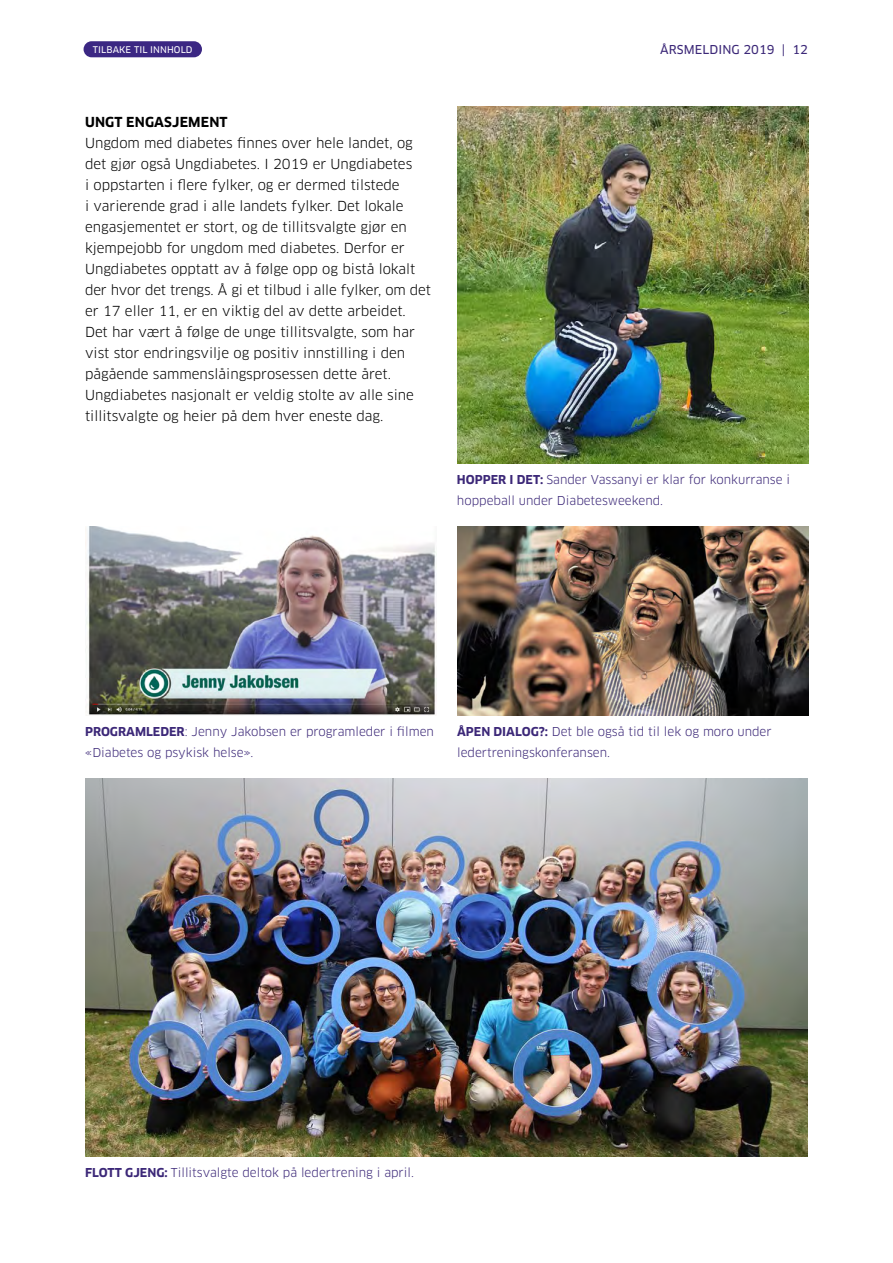
<style>
.page{position:relative;width:893px;height:1263px;background:#fff}
.page>*{position:absolute;margin:0;border:0;box-sizing:border-box;transform-origin:0 0}
.t1{font:13.5px/21px "Clan OT";color:#000}
.t2{font:700 13.5px "Clan OT";letter-spacing:.01em;color:#000}
.t3{font:12px/21px "Clan OT";color:#3c2878}
.t4{font:12px "Clan OT News";letter-spacing:.01em;color:#3c2878}
.t5{font:9px "Clan OT News";letter-spacing:.01em;color:#fff}
.s1{font-weight:700}
</style>
<div class="page">
<div style="left:84px;top:41px;width:118px;height:16px;background:#3b2783;border-radius:8px"></div>
<img style="left:85px;top:778px;width:723px;height:378px">
<img style="left:85px;top:526px;width:351px;height:189px">
<img style="left:457px;top:106px;width:351px;height:357px">
<img style="left:457px;top:526px;width:351px;height:189px">
<p class="t5" style="left:93px;top:44px;width:101px">TILBAKE TIL INNHOLD</p>
<p class="t4" style="left:660px;top:42px;width:149px">ÅRSMELDING 2019 | 12</p>
<p class="t2" style="left:85px;top:114px;width:144px">UNGT ENGASJEMENT</p>
<p class="t1" style="left:85px;top:133px;width:347px">Ungdom med diabetes finnes over hele landet, og det gjør også Ungdiabetes. I 2019 er Ungdiabetes<br>i oppstarten i flere fylker, og er dermed tilstede<br>i varierende grad i alle landets fylker. Det lokale engasjementet er stort, og de tillitsvalgte gjør en kjempejobb for ungdom med diabetes. Derfor er Ungdiabetes opptatt av å følge opp og bistå lokalt der hvor det trengs. Å gi et tilbud i alle fylker, om det er 17 eller 11, er en viktig del av dette arbeidet.<br>Det har vært å følge de unge tillitsvalgte, som har vist stor endringsvilje og positiv innstilling i den pågående sammenslåingsprosessen dette året.<br>Ungdiabetes nasjonalt er veldig stolte av alle sine tillitsvalgte og heier på dem hver eneste dag.</p>
<p class="t3" style="left:457px;top:469px;width:335px"><span class="s1">HOPPER I DET:</span> Sander Vassanyi er klar for konkurranse i hoppeball under Diabetesweekend.</p>
<p class="t3" style="left:85px;top:721px;width:350px"><span class="s1">PROGRAMLEDER</span>: Jenny Jakobsen er programleder i filmen «Diabetes og psykisk helse».</p>
<p class="t3" style="left:457px;top:721px;width:316px"><span class="s1">ÅPEN DIALOG?:</span> Det ble også tid til lek og moro under ledertreningskonferansen.</p>
<p class="t3" style="left:85px;top:1162px;width:330px"><span class="s1">FLOTT GJENG:</span> Tillitsvalgte deltok på ledertrening i april.</p>
</div>
